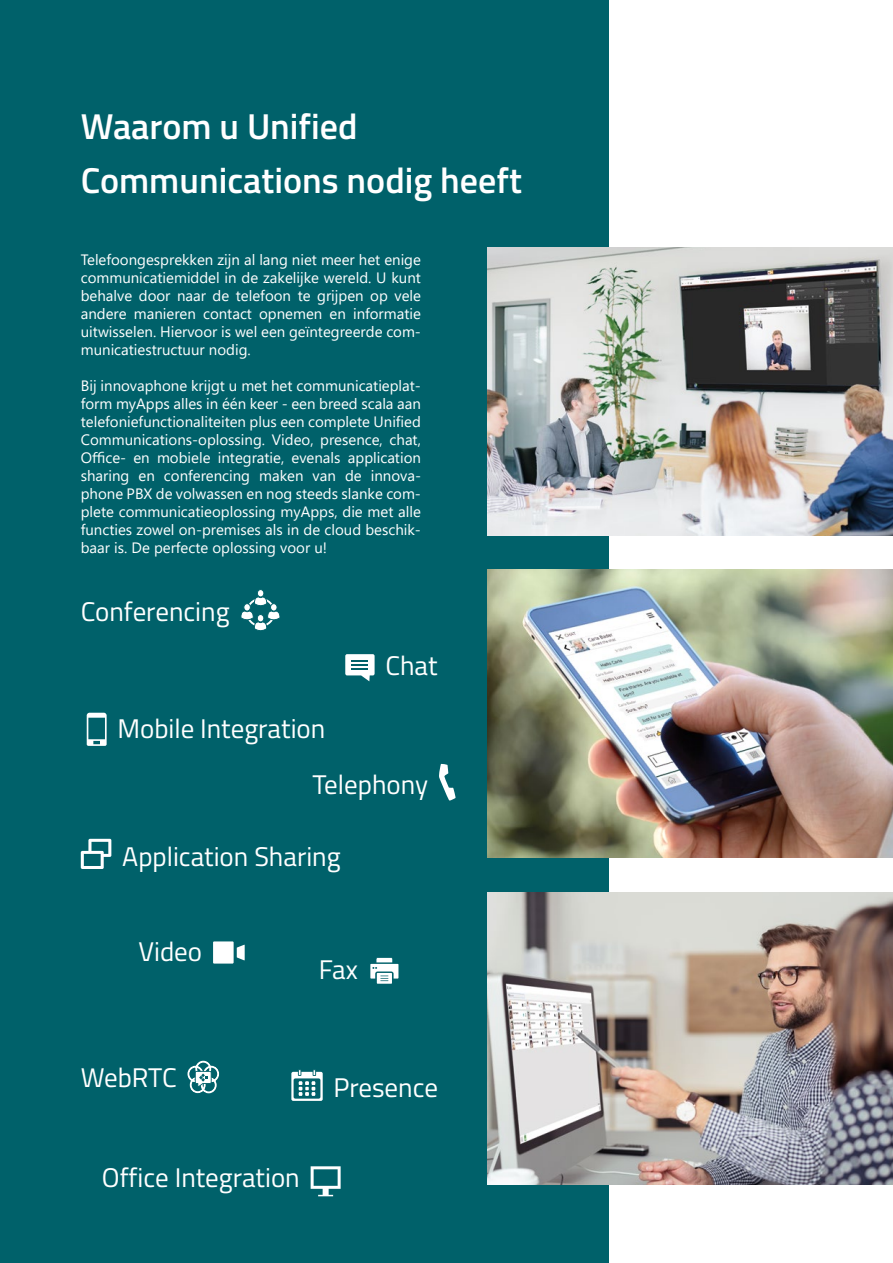
<style>
.page{position:relative;width:893px;height:1263px;background:#fff}
.page>*{position:absolute;margin:0;border:0;box-sizing:border-box;transform-origin:0 0}
.Überschrift_Themen_w{font:600 36px "Titillium Web";color:#fff}
.UC-Wörter{font:27px "Titillium Web";color:#fff}
.Fließtext_weiß{font:15px/18px "Segoe UI";color:#fff;text-align:justify}
</style>
<div class="page">
<div style="left:0;top:0;width:608px;height:1263px;background:#00616a"></div>
<svg style="left:241px;top:589px;width:39px;height:42px"></svg>
<svg style="left:345px;top:654px;width:30px;height:27px"></svg>
<svg style="left:370px;top:957px;width:29px;height:27px"></svg>
<svg style="left:439px;top:764px;width:17px;height:37px"></svg>
<svg style="left:187px;top:1060px;width:32px;height:33px"></svg>
<svg style="left:87px;top:712px;width:20px;height:34px"></svg>
<svg style="left:213px;top:941px;width:32px;height:22px"></svg>
<svg style="left:311px;top:1166px;width:30px;height:30px"></svg>
<svg style="left:291px;top:1069px;width:32px;height:32px"></svg>
<svg style="left:81px;top:839px;width:30px;height:30px"></svg>
<img style="left:487px;top:247px;width:406px;height:288px">
<img style="left:487px;top:570px;width:406px;height:288px">
<img style="left:487px;top:892px;width:406px;height:293px">
<p class="Überschrift_Themen_w" style="left:81px;top:99px;width:278px">Waarom u Unified</p>
<p class="Überschrift_Themen_w" style="left:81px;top:153px;width:443px">Communications nodig heeft</p>
<p class="Fließtext_weiß" style="left:81px;top:249px;width:342px">Telefoongesprekken zijn al lang niet meer het enige communicatiemiddel in de zakelijke wereld. U kunt behalve door naar de telefoon te grijpen op vele andere manieren contact opnemen en informatie uitwisselen. Hiervoor is wel een geïntegreerde com&shy;municatiestructuur nodig.</p>
<p class="Fließtext_weiß" style="left:81px;top:375px;width:342px">Bij innovaphone krijgt u met het communicatieplat&shy;form myApps alles in één keer - een breed scala aan telefoniefunctionaliteiten plus een complete Unified Communications-oplossing. Video, presence, chat, Office- en mobiele integratie, evenals application sharing en conferencing maken van de innova&shy;phone PBX de volwassen en nog steeds slanke com&shy;plete communicatieoplossing myApps, die met alle functies zowel on-premises als in de cloud beschik&shy;baar is. De perfecte oplossing voor u!</p>
<p class="UC-Wörter" style="left:81px;top:591px;width:150px">Conferencing</p>
<p class="UC-Wörter" style="left:118px;top:709px;width:209px">Mobile Integration</p>
<p class="UC-Wörter" style="left:385px;top:646px;width:54px">Chat</p>
<p class="UC-Wörter" style="left:313px;top:765px;width:117px">Telephony</p>
<p class="UC-Wörter" style="left:122px;top:837px;width:220px">Application Sharing</p>
<p class="UC-Wörter" style="left:138px;top:932px;width:65px">Video</p>
<p class="UC-Wörter" style="left:319px;top:950px;width:41px">Fax</p>
<p class="UC-Wörter" style="left:81px;top:1058px;width:97px">WebRTC</p>
<p class="UC-Wörter" style="left:102px;top:1158px;width:199px">Office Integration</p>
<p class="UC-Wörter" style="left:333px;top:1068px;width:106px">Presence</p>
</div>
